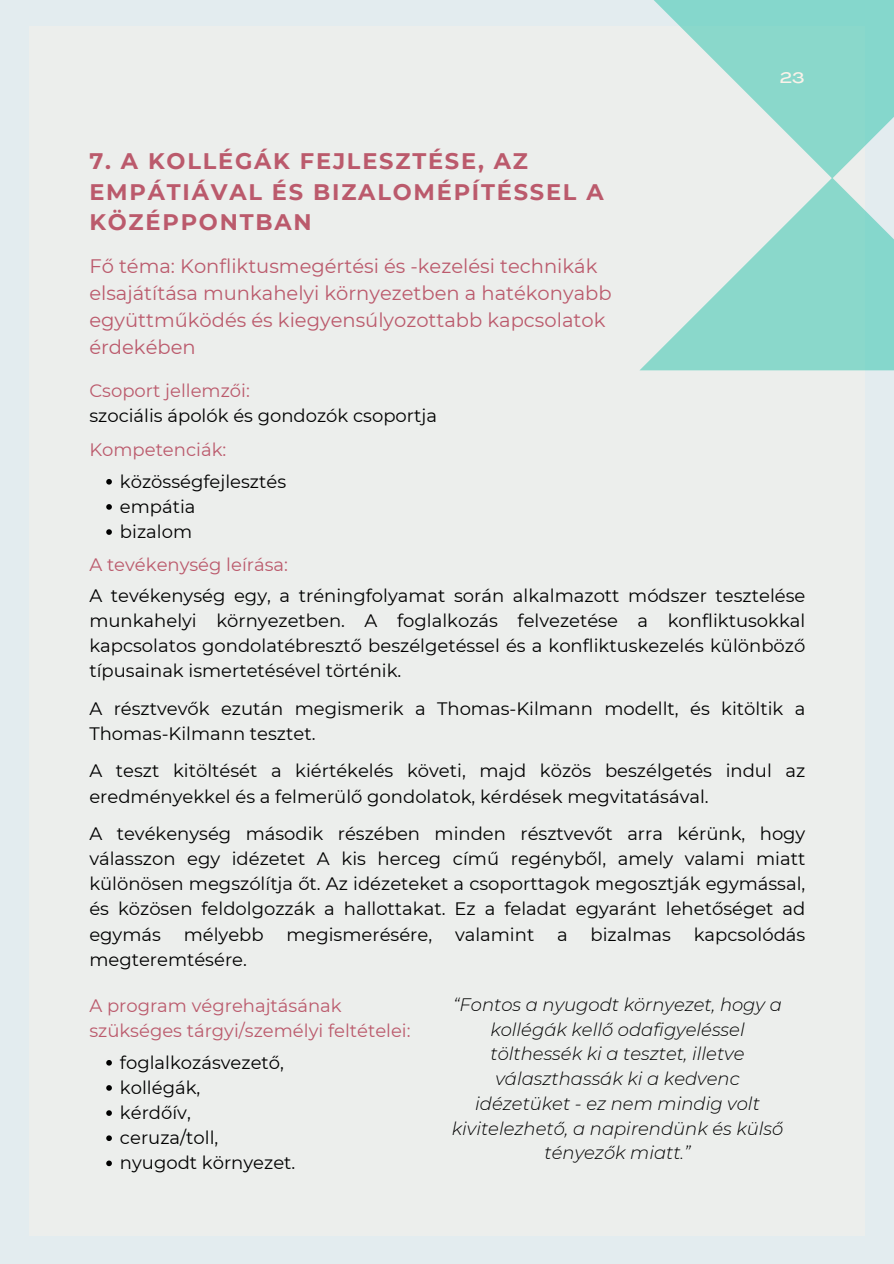
<style>
.page{position:relative;width:894px;height:1264px;background:#fff}
.page>*{position:absolute;margin:0;border:0;box-sizing:border-box;transform-origin:0 0}
.t1{font:700 22.5px/30.3px "Montserrat";letter-spacing:.08em;color:#bb5a6c}
.t2{font:19.5px/27px "Montserrat";color:#bb5a6c}
.t3{font:18px/25.2px "Montserrat";color:#000}
.t4{font:italic 300 18px/24.8px "Montserrat";color:#000;text-align:center}
.t5{font:18px/25.2px "Montserrat";color:#bb5a6c}
.t6{font:500 15px "Agrandir Grand";color:#faf2e9}
</style>
<div class="page">
<div style="left:0;top:0;width:893px;height:1263px;background:#e3ecef"></div>
<div style="left:29px;top:26px;width:835px;height:1210px;background:#eceeec"></div>
<svg style="left:640px;top:0;width:253px;height:370px;fill:#8ad8cc"></svg>
<svg style="left:106px;top:1060px;width:6px;height:5px"></svg>
<svg style="left:106px;top:1085px;width:6px;height:5px"></svg>
<svg style="left:106px;top:1110px;width:6px;height:5px"></svg>
<svg style="left:106px;top:1135px;width:6px;height:5px"></svg>
<svg style="left:106px;top:1160px;width:6px;height:6px"></svg>
<svg style="left:106px;top:479px;width:6px;height:5px"></svg>
<svg style="left:106px;top:504px;width:6px;height:5px"></svg>
<svg style="left:106px;top:529px;width:6px;height:6px"></svg>
<p class="t1" style="left:89px;top:146px;width:515px">7. A KOLLÉGÁK FEJLESZTÉSE, AZ<br>EMPÁTIÁVAL ÉS BIZALOMÉPÍTÉSSEL A<br>KÖZÉPPONTBAN</p>
<p class="t2" style="left:89px;top:252px;width:523px">Fő téma: Konfliktusmegértési és -kezelési technikák elsajátítása munkahelyi környezetben a hatékonyabb együttműködés és kiegyensúlyozottabb kapcsolatok érdekében</p>
<p class="t5" style="left:89px;top:378px;width:162px">Csoport jellemzői:</p>
<p class="t3" style="left:89px;top:403px;width:349px">szociális ápolók és gondozók csoportja</p>
<p class="t5" style="left:89px;top:437px;width:138px">Kompetenciák:</p>
<p class="t3" style="left:120px;top:468px;width:168px">közösségfejlesztés empátia<br>bizalom</p>
<p class="t6" style="left:780px;top:72px;width:25px">23</p>
<p class="t5" style="left:89px;top:551px;width:200px">A tevékenység leírása:</p>
<p class="t3" style="left:89px;top:582px;width:717px;text-align:justify">A tevékenység egy, a tréningfolyamat során alkalmazott módszer tesztelése munkahelyi környezetben. A foglalkozás felvezetése a konfliktusokkal kapcsolatos gondolatébresztő beszélgetéssel és a konfliktuskezelés különböző típusainak ismertetésével történik.</p>
<p class="t3" style="left:89px;top:695px;width:717px">A résztvevők ezután megismerik a Thomas-Kilmann modellt, és kitöltik a<br>Thomas-Kilmann tesztet.</p>
<p class="t3" style="left:89px;top:758px;width:717px">A teszt kitöltését a kiértékelés követi, majd közös beszélgetés indul az eredményekkel és a felmerülő gondolatok, kérdések megvitatásával.</p>
<p class="t3" style="left:89px;top:821px;width:717px;text-align:justify">A tevékenység második részében minden résztvevőt arra kérünk, hogy válasszon egy idézetet A kis herceg című regényből, amely valami miatt különösen megszólítja őt. Az idézeteket a csoporttagok megosztják egymással, és közösen feldolgozzák a hallottakat. Ez a feladat egyaránt lehetőséget ad egymás</p>
<p class="t3" style="left:184px;top:921px;width:81px">mélyebb</p>
<p class="t3" style="left:286px;top:921px;width:147px">megismerésére,</p>
<p class="t3" style="left:455px;top:921px;width:81px">valamint</p>
<p class="t3" style="left:557px;top:921px;width:12px">a</p>
<p class="t3" style="left:590px;top:921px;width:82px">bizalmas</p>
<p class="t3" style="left:693px;top:921px;width:113px">kapcsolódás</p>
<p class="t3" style="left:89px;top:946px;width:159px">megteremtésére.</p>
<p class="t5" style="left:89px;top:993px;width:323px">A program végrehajtásának szükséges tárgyi/személyi feltételei:</p>
<p class="t3" style="left:120px;top:1049px;width:177px">foglalkozásvezető, kollégák,<br>kérdőív,<br>ceruza/toll, nyugodt környezet.</p>
<p class="t4" style="left:451px;top:992px;width:333px">“Fontos a nyugodt környezet, hogy a kollégák kellő odafigyeléssel tölthessék ki a tesztet, illetve választhassák ki a kedvenc idézetüket - ez nem mindig volt kivitelezhető, a napirendünk és külső tényezők miatt.”</p>
</div>
